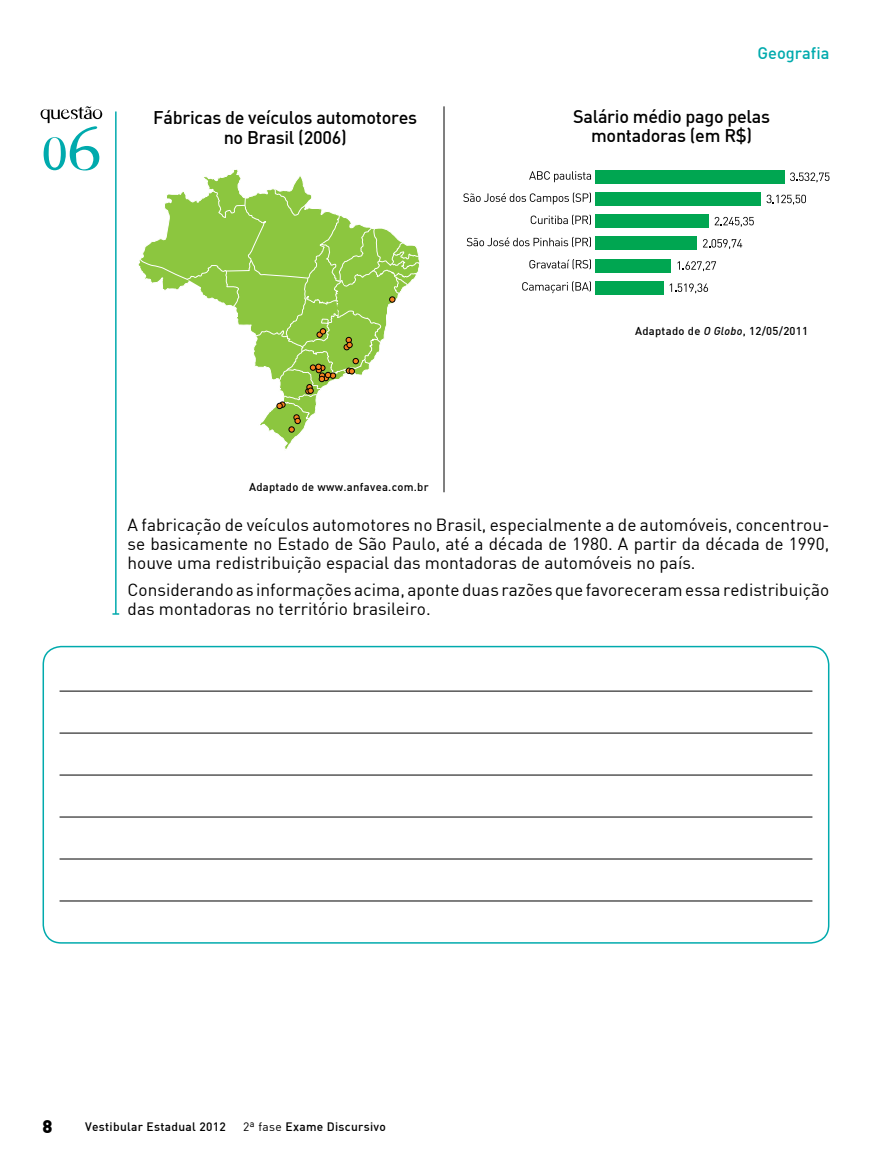
<style>
.page{position:relative;width:872px;height:1170px;background:#fff}
.page>*{position:absolute;margin:0;border:0;box-sizing:border-box;transform-origin:0 0}
.t1{font:500 18px/19.5px "DIN";letter-spacing:-.015em;color:#000;text-align:center}
.t2{font:900 18px "DIN";color:#000}
.t3{font:17.25px/18.8px "DIN";color:#000;text-align:justify}
.t4{font:500 16.5px "DIN";color:#00aaad}
.t5{font:500 12px "DIN";letter-spacing:.025em;color:#000}
.t6{font:500 11.25px "DIN";letter-spacing:.025em;color:#000}
.s1{font-style:italic}
.s2{font-weight:400}
</style>
<div class="page">
<svg style="left:41px;top:106px;width:61px;height:64px"></svg>
<hr style="left:115px;top:111px;width:2px;height:503px;background:#00aaad">
<svg style="left:138px;top:169px;width:167px;height:280px"></svg>
<svg style="left:139px;top:188px;width:281px;height:244px"></svg>
<div style="left:595px;top:170px;width:190px;height:13px;background:#00a651"></div>
<div style="left:595px;top:192px;width:166px;height:14px;background:#00a651"></div>
<div style="left:595px;top:214px;width:113px;height:14px;background:#00a651"></div>
<div style="left:595px;top:237px;width:102px;height:13px;background:#00a651"></div>
<div style="left:595px;top:259px;width:76px;height:13px;background:#00a651"></div>
<div style="left:595px;top:281px;width:69px;height:13px;background:#00a651"></div>
<svg style="left:529px;top:171px;width:62px;height:11px"></svg>
<svg style="left:463px;top:192px;width:128px;height:12px"></svg>
<svg style="left:530px;top:214px;width:61px;height:11px"></svg>
<svg style="left:467px;top:237px;width:124px;height:10px"></svg>
<svg style="left:529px;top:259px;width:62px;height:10px"></svg>
<svg style="left:522px;top:281px;width:69px;height:12px"></svg>
<svg style="left:790px;top:172px;width:39px;height:11px"></svg>
<svg style="left:766px;top:195px;width:40px;height:10px"></svg>
<svg style="left:714px;top:217px;width:39px;height:10px"></svg>
<svg style="left:703px;top:239px;width:39px;height:10px"></svg>
<svg style="left:677px;top:261px;width:39px;height:10px"></svg>
<svg style="left:669px;top:283px;width:39px;height:10px"></svg>
<hr style="left:60px;top:690px;width:752px;height:1px;background:#000">
<hr style="left:60px;top:732px;width:752px;height:1px;background:#000">
<hr style="left:60px;top:774px;width:752px;height:1px;background:#000">
<hr style="left:60px;top:816px;width:752px;height:1px;background:#000">
<hr style="left:60px;top:858px;width:752px;height:1px;background:#000">
<hr style="left:60px;top:900px;width:752px;height:1px;background:#000">
<div style="left:43px;top:645px;width:786px;height:298px;border:2px solid #00aaad;border-radius:18px"></div>
<hr style="left:443px;top:106px;width:1px;height:386px;background:#000">
<p class="t1" style="left:153px;top:108px;width:265px">Fábricas de veículos automotores no Brasil (2006)</p>
<p class="t6" style="left:249px;top:480px;width:181px">Adaptado de www.anfavea.com.br</p>
<p class="t4" style="left:757px;top:43px;width:74px">Geografia</p>
<p class="t1" style="left:573px;top:106px;width:199px">Salário médio pago pelas montadoras (em R$)</p>
<p class="t6" style="left:635px;top:324px;width:175px">Adaptado de <span class="s1">O Globo</span>, 12/05/2011</p>
<p class="t3" style="left:128px;top:515px;width:703px">A fabricação de veículos automotores no Brasil, especialmente a de automóveis, concentrou&shy;se basicamente no Estado de São Paulo, até a década de 1980. A partir da década de 1990, houve uma redistribuição espacial das montadoras de automóveis no país.</p>
<p class="t3" style="left:128px;top:580px;width:703px">Considerando as informações acima, aponte duas razões que favoreceram essa redistribuição das montadoras no território brasileiro.</p>
<p class="t2" style="left:43px;top:1114px;width:12px">8</p>
<p class="t5" style="left:85px;top:1118px;width:142px">Vestibular Estadual 2012</p>
<p class="t5" style="left:243px;top:1118px;width:144px"><span class="s2">2ª fase</span> Exame Discursivo</p>
</div>
